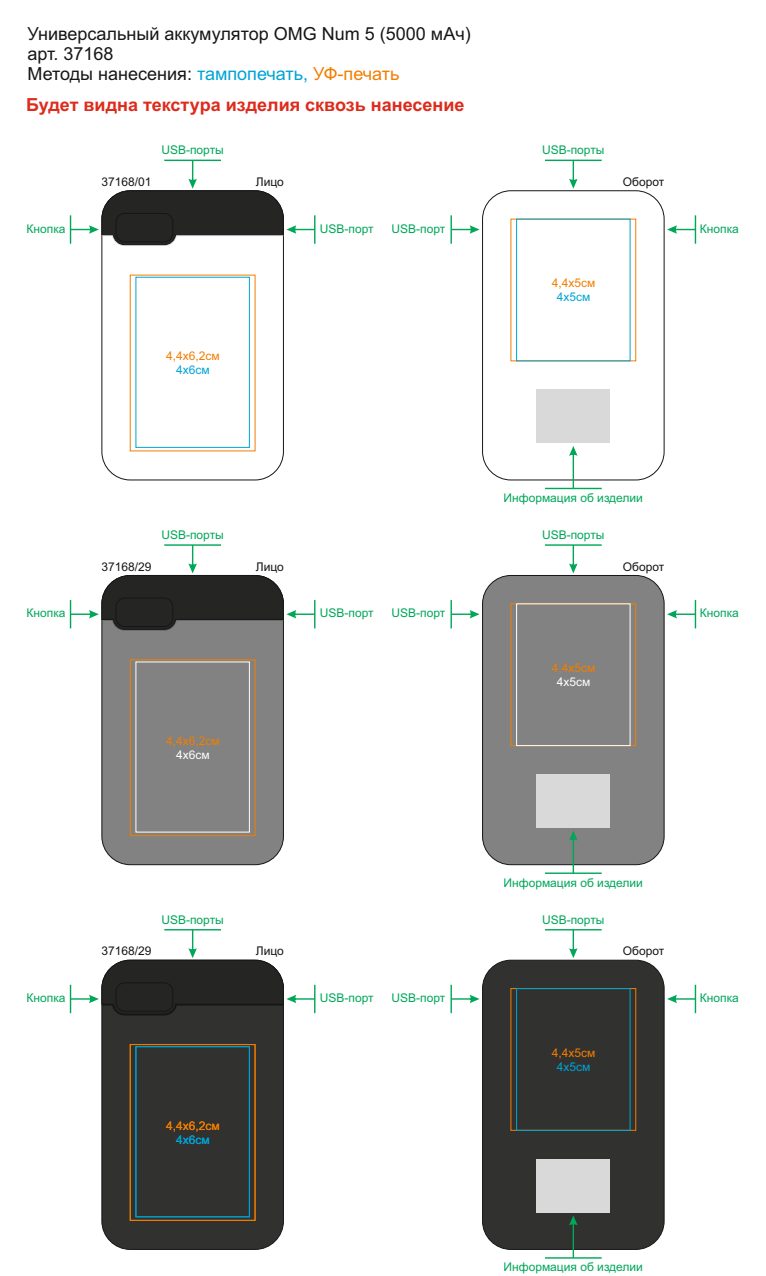
<style>
.page{position:relative;width:766px;height:1276px;background:#fff}
.page>*{position:absolute;margin:0;border:0;box-sizing:border-box;transform-origin:0 0}
.t1{font:18px/20.1px "Arial";color:#151616}
.t2{font:700 18px "Arial";color:#dd2b1c}
.t3{font:12px "Arial";color:#00a759}
.t4{font:12px "Arial";color:#151616}
.t5{font:12px "Arial";color:#f27e00}
.t6{font:12px "Arial";color:#00a3d4}
.t7{font:12px "Arial";color:#fff}
.s1{color:#00a3d4}
.s2{color:#f27e00}
</style>
<div class="page">
<div style="left:102px;top:190px;width:181px;height:290px;background:#fff;border:1px solid #151616;border-radius:28px"></div>
<div style="left:482px;top:190px;width:182px;height:290px;background:#fff;border:1px solid #151616;border-radius:28px"></div>
<div style="left:536px;top:389px;width:74px;height:54px;background:#d9d9da"></div>
<svg style="left:452px;top:225px;width:27px;height:9px"></svg>
<hr style="left:450px;top:215px;width:2px;height:29px;background:#00a759">
<svg style="left:569px;top:161px;width:8px;height:28px"></svg>
<hr style="left:545px;top:160px;width:56px;height:1px;background:#00a759">
<svg style="left:667px;top:225px;width:27px;height:9px"></svg>
<hr style="left:694px;top:215px;width:2px;height:29px;background:#00a759">
<div style="left:102px;top:575px;width:181px;height:290px;background:#818281;border:1px solid #151616;border-radius:28px"></div>
<div style="left:482px;top:575px;width:182px;height:290px;background:#818281;border:1px solid #151616;border-radius:28px"></div>
<hr style="left:164px;top:544px;width:57px;height:2px;background:#00a759">
<svg style="left:452px;top:610px;width:27px;height:8px"></svg>
<hr style="left:450px;top:600px;width:2px;height:28px;background:#00a759">
<svg style="left:569px;top:546px;width:8px;height:27px"></svg>
<hr style="left:545px;top:544px;width:56px;height:2px;background:#00a759">
<svg style="left:667px;top:610px;width:27px;height:8px"></svg>
<hr style="left:694px;top:600px;width:2px;height:28px;background:#00a759">
<div style="left:102px;top:960px;width:181px;height:289px;background:#313130;border:1px solid #151616;border-radius:28px"></div>
<div style="left:482px;top:960px;width:182px;height:289px;background:#313130;border:1px solid #151616;border-radius:28px"></div>
<svg style="left:452px;top:994px;width:27px;height:9px"></svg>
<hr style="left:450px;top:984px;width:2px;height:29px;background:#00a759">
<svg style="left:569px;top:930px;width:8px;height:28px"></svg>
<hr style="left:545px;top:929px;width:56px;height:1px;background:#00a759">
<svg style="left:667px;top:994px;width:27px;height:9px"></svg>
<hr style="left:694px;top:984px;width:2px;height:29px;background:#00a759">
<svg style="left:569px;top:446px;width:8px;height:42px"></svg>
<hr style="left:545px;top:488px;width:56px;height:1px;background:#00a759">
<svg style="left:569px;top:831px;width:8px;height:41px"></svg>
<hr style="left:545px;top:872px;width:56px;height:2px;background:#00a759">
<svg style="left:569px;top:1215px;width:8px;height:42px"></svg>
<hr style="left:545px;top:1257px;width:56px;height:1px;background:#00a759">
<svg style="left:70px;top:160px;width:245px;height:86px"></svg>
<div style="left:116px;top:213px;width:57px;height:29px;background:#252524;border:1px solid #151616;border-radius:9px"></div>
<svg style="left:70px;top:545px;width:245px;height:86px"></svg>
<div style="left:116px;top:598px;width:57px;height:29px;background:#252524;border:1px solid #151616;border-radius:9px"></div>
<svg style="left:70px;top:929px;width:245px;height:86px"></svg>
<div style="left:116px;top:982px;width:57px;height:29px;background:#252524;border:1px solid #151616;border-radius:9px"></div>
<div style="left:130px;top:659px;width:125px;height:177px;border:1px solid #f27e00"></div>
<div style="left:136px;top:1046px;width:113px;height:171px;border:1px solid #00a3d4"></div>
<div style="left:130px;top:1044px;width:125px;height:176px;border:1px solid #f27e00"></div>
<div style="left:536px;top:774px;width:74px;height:54px;background:#d9d9da"></div>
<div style="left:536px;top:1158px;width:74px;height:54px;background:#d9d9da"></div>
<div style="left:510px;top:603px;width:126px;height:143px;border:1px solid #f27e00"></div>
<div style="left:516px;top:603px;width:114px;height:143px;border:1px solid #fff"></div>
<div style="left:510px;top:988px;width:126px;height:142px;border:1px solid #f27e00"></div>
<div style="left:516px;top:988px;width:114px;height:142px;border:1px solid #00a3d4"></div>
<h1 class="t1" style="left:27px;top:25px;width:444px">Универсальный аккумулятор OMG Num 5 (5000 мАч) арт. 37168<br>Методы нанесения: <span class="s1">тампопечать,</span> <span class="s2">УФ-печать</span></h1>
<h1 class="t2" style="left:26px;top:98px;width:439px">Будет видна текстура изделия сквозь нанесение</h1>
<p class="t3" style="left:161px;top:146px;width:64px">USB-порты</p>
<p class="t3" style="left:542px;top:146px;width:64px">USB-порты</p>
<p class="t4" style="left:101px;top:177px;width:52px">37168/01</p>
<p class="t4" style="left:256px;top:177px;width:29px">Лицо</p>
<p class="t4" style="left:622px;top:177px;width:43px">Оборот</p>
<p class="t3" style="left:27px;top:224px;width:40px">Кнопка</p>
<p class="t3" style="left:391px;top:224px;width:55px">USB-порт</p>
<p class="t3" style="left:320px;top:224px;width:55px">USB-порт</p>
<p class="t5" style="left:166px;top:352px;width:55px">4,4х6,2см</p>
<p class="t6" style="left:176px;top:365px;width:35px">4х6см</p>
<p class="t5" style="left:551px;top:279px;width:45px">4,4х5см</p>
<p class="t6" style="left:556px;top:292px;width:35px">4х5см</p>
<p class="t3" style="left:699px;top:224px;width:40px">Кнопка</p>
<p class="t3" style="left:161px;top:530px;width:64px">USB-порты</p>
<p class="t3" style="left:503px;top:493px;width:141px">Информация об изделии</p>
<p class="t3" style="left:542px;top:530px;width:64px">USB-порты</p>
<p class="t4" style="left:101px;top:562px;width:52px">37168/29</p>
<p class="t4" style="left:256px;top:562px;width:29px">Лицо</p>
<p class="t4" style="left:622px;top:562px;width:43px">Оборот</p>
<p class="t3" style="left:27px;top:608px;width:40px">Кнопка</p>
<p class="t3" style="left:391px;top:608px;width:55px">USB-порт</p>
<p class="t3" style="left:320px;top:608px;width:55px">USB-порт</p>
<p class="t5" style="left:166px;top:736px;width:55px">4,4х6,2см</p>
<p class="t7" style="left:176px;top:750px;width:35px">4х6см</p>
<p class="t5" style="left:551px;top:663px;width:45px">4,4х5см</p>
<p class="t7" style="left:556px;top:677px;width:35px">4х5см</p>
<p class="t3" style="left:699px;top:608px;width:40px">Кнопка</p>
<p class="t3" style="left:161px;top:915px;width:64px">USB-порты</p>
<p class="t3" style="left:503px;top:878px;width:141px">Информация об изделии</p>
<p class="t3" style="left:542px;top:915px;width:64px">USB-порты</p>
<p class="t4" style="left:101px;top:946px;width:52px">37168/29</p>
<p class="t4" style="left:256px;top:946px;width:29px">Лицо</p>
<p class="t4" style="left:622px;top:946px;width:43px">Оборот</p>
<p class="t3" style="left:27px;top:993px;width:40px">Кнопка</p>
<p class="t3" style="left:391px;top:993px;width:55px">USB-порт</p>
<p class="t3" style="left:320px;top:993px;width:55px">USB-порт</p>
<p class="t5" style="left:166px;top:1121px;width:55px">4,4х6,2см</p>
<p class="t6" style="left:176px;top:1134px;width:35px">4х6см</p>
<p class="t5" style="left:551px;top:1048px;width:45px">4,4х5см</p>
<p class="t6" style="left:556px;top:1061px;width:35px">4х5см</p>
<p class="t3" style="left:699px;top:993px;width:40px">Кнопка</p>
<p class="t3" style="left:503px;top:1262px;width:141px">Информация об изделии</p>
</div>
